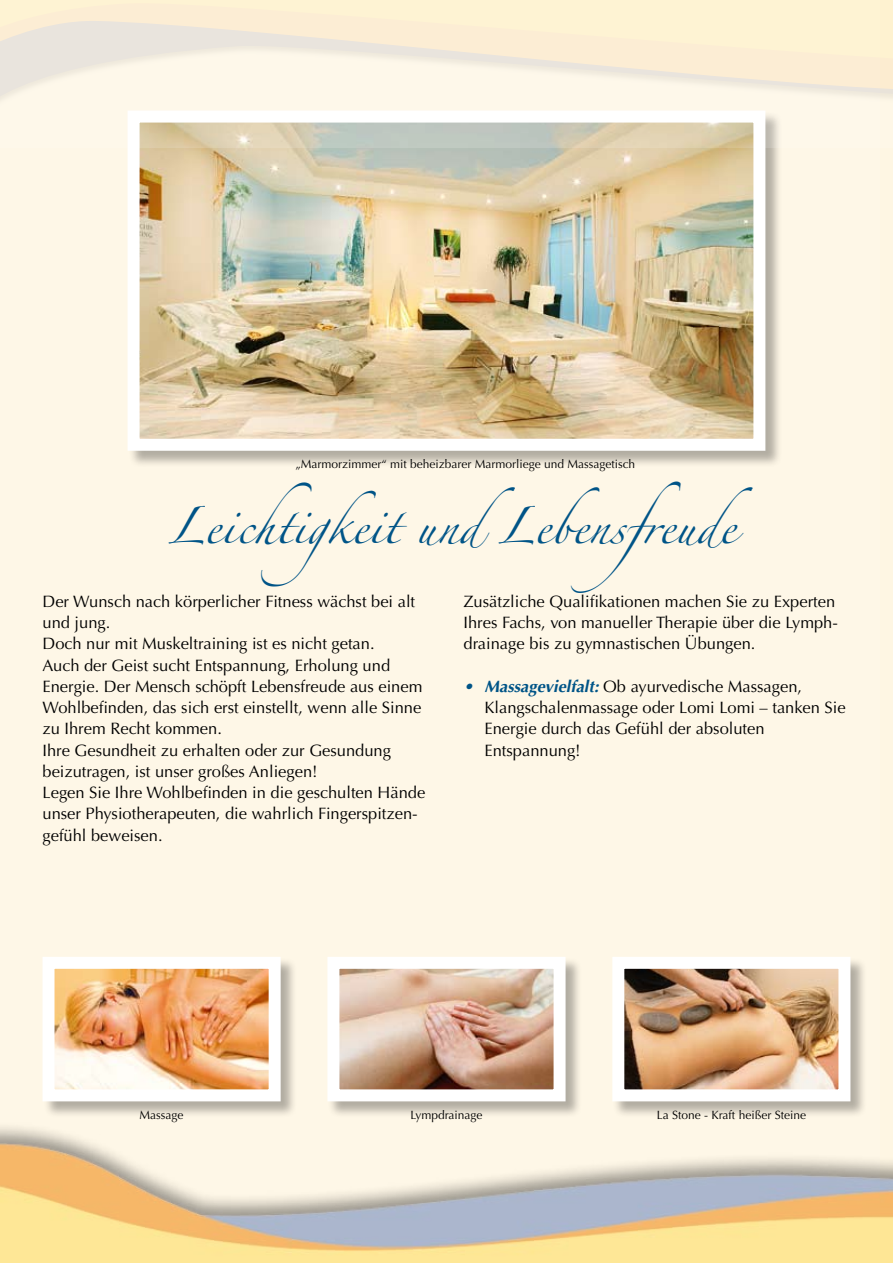
<style>
.page{position:relative;width:893px;height:1263px;background:#fef6e2}
.page>*{position:absolute;margin:0;border:0;box-sizing:border-box;transform-origin:0 0}
.t1{font:33px "Zapfino";color:#005487}
.t2{font:16.5px/21.3px "Optima";color:#000}
.t3{font:12px "Optima";color:#000}
.s1{font-style:italic;color:#005487}
.s2{font-weight:700;font-style:italic;color:#005487}
</style>
<div class="page">
<div style="left:43px;top:957px;width:254px;height:161px;background:#000;opacity:.3"></div>
<img style="left:56px;top:970px;width:212px;height:118px">
<div style="left:43px;top:957px;width:238px;height:144px;border:12px solid #fff"></div>
<div style="left:613px;top:957px;width:254px;height:161px;background:#000;opacity:.3"></div>
<img style="left:625px;top:970px;width:212px;height:118px">
<div style="left:612px;top:957px;width:238px;height:144px;border:12px solid #fff"></div>
<div style="left:128px;top:111px;width:654px;height:356px;background:#000;opacity:.3"></div>
<img style="left:141px;top:150px;width:611px;height:288px">
<div style="left:128px;top:111px;width:637px;height:340px;border:12px solid #fff"></div>
<div style="left:328px;top:957px;width:254px;height:161px;background:#000;opacity:.3"></div>
<img style="left:340px;top:970px;width:213px;height:118px">
<div style="left:327px;top:957px;width:239px;height:144px;border:12px solid #fff"></div>
<svg style="left:127px;top:130px;width:655px;height:20px;background:#d1ccb6"></svg>
<svg style="left:0;top:0;width:893px;height:130px"></svg>
<p class="t3" style="left:295px;top:457px;width:341px">„Marmorzimmer“ mit beheizbarer Marmorliege und Massagetisch</p>
<h1 class="t1" style="left:168px;top:512px;width:586px">Leichtigkeit undLebensfreude</h1>
<p class="t2" style="left:463px;top:591px;width:376px">Zusätzliche Qualifikationen machen Sie zu Experten<br>Ihres Fachs, von manueller Therapie über die Lymph&shy;drainage bis zu gymnastischen Übungen.</p>
<p class="t2" style="left:484px;top:676px;width:363px;text-indent:-21px"><span class="s1">•</span> <span class="s2">Massagevielfalt:</span> Ob ayurvedische Massagen, Klangschalenmassage oder Lomi Lomi – tanken Sie Energie durch das Gefühl der absoluten Entspannung!</p>
<p class="t2" style="left:43px;top:591px;width:384px">Der Wunsch nach körperlicher Fitness wächst bei alt und jung.<br>Doch nur mit Muskeltraining ist es nicht getan.<br>Auch der Geist sucht Entspannung, Erholung und Energie. Der Mensch schöpft Lebensfreude aus einem Wohlbefinden, das sich erst einstellt, wenn alle Sinne zu Ihrem Recht kommen.<br>Ihre Gesundheit zu erhalten oder zur Gesundung beizutragen, ist unser großes Anliegen!<br>Legen Sie Ihre Wohlbefinden in die geschulten Hände unser Physiotherapeuten, die wahrlich Fingerspitzen&shy;gefühl beweisen.</p>
<p class="t3" style="left:140px;top:1107px;width:46px">Massage</p>
<p class="t3" style="left:410px;top:1107px;width:74px">Lympdrainage</p>
<p class="t3" style="left:657px;top:1107px;width:151px">La Stone - Kraft heißer Steine</p>
</div>
